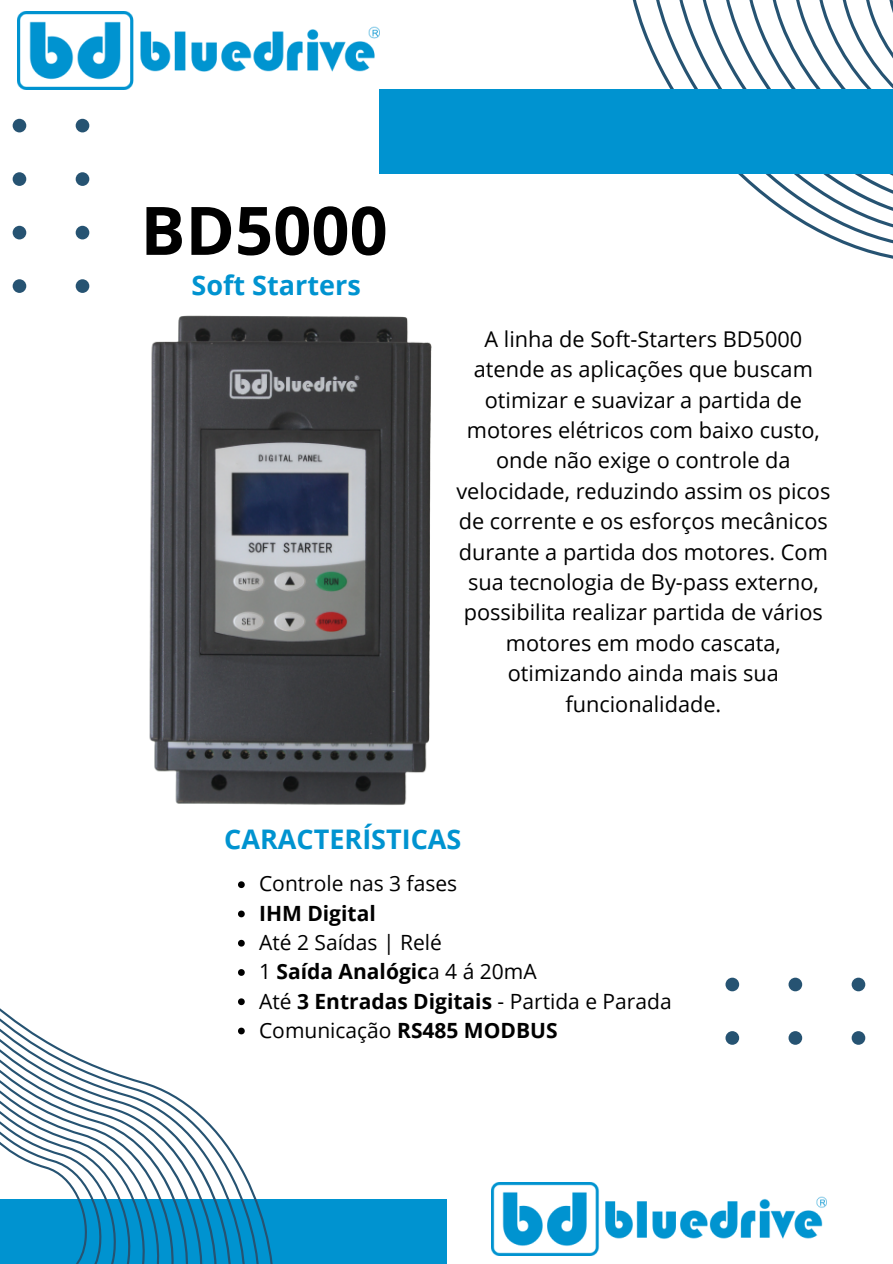
<style>
.page{position:relative;width:893px;height:1264px;background:#fff}
.page>*{position:absolute;margin:0;border:0;box-sizing:border-box;transform-origin:0 0}
.t1{font:700 66.9px "Open Sans";color:#000}
.t2{font:700 27px "Open Sans";color:#0093d0}
.t3{font:21.75px/30.3px "Open Sans";color:#000;text-align:center}
.t4{font:21px "Open Sans";color:#000}
.t5{font:700 21px "Open Sans";color:#000}
.s1{font-weight:400}
.s2{font-weight:700}
</style>
<div class="page">
<svg style="left:632px;top:0;width:260px;height:259px"></svg>
<div style="left:379px;top:89px;width:513px;height:85px;background:#0093d0"></div>
<svg style="left:725px;top:977px;width:141px;height:68px"></svg>
<div style="left:0;top:1199px;width:446px;height:64px;background:#0093d0"></div>
<svg style="left:12px;top:119px;width:77px;height:174px"></svg>
<svg style="left:0;top:975px;width:273px;height:288px"></svg>
<img style="left:18px;top:11px;width:361px;height:79px">
<img style="left:491px;top:1182px;width:335px;height:73px">
<img style="left:149px;top:315px;width:283px;height:490px">
<svg style="left:238px;top:881px;width:7px;height:7px"></svg>
<svg style="left:238px;top:910px;width:7px;height:7px"></svg>
<svg style="left:238px;top:939px;width:7px;height:7px"></svg>
<svg style="left:238px;top:969px;width:7px;height:6px"></svg>
<svg style="left:238px;top:998px;width:7px;height:7px"></svg>
<svg style="left:238px;top:1027px;width:7px;height:7px"></svg>
<h1 class="t1" style="left:140px;top:183px;width:249px">BD5000</h1>
<p class="t2" style="left:191px;top:266px;width:171px">Soft Starters</p>
<h3 class="t3" style="left:456px;top:323px;width:375px">A linha de Soft-Starters BD5000 atende as aplicações que buscam otimizar e suavizar a partida de motores elétricos com baixo custo, onde não exige o controle da velocidade, reduzindo assim os picos de corrente e os esforços mecânicos durante a partida dos motores. Com sua tecnologia de By-pass externo, possibilita realizar partida de vários motores em modo cascata, otimizando ainda mais sua funcionalidade.</h3>
<p class="t2" style="left:224px;top:820px;width:239px">CARACTERÍSTICAS</p>
<p class="t4" style="left:259px;top:869px;width:200px">Controle nas 3 fases</p>
<h2 class="t5" style="left:259px;top:898px;width:118px">IHM Digital</h2>
<p class="t4" style="left:259px;top:927px;width:184px">Até 2 Saídas | Relé</p>
<p class="t5" style="left:259px;top:956px;width:279px"><span class="s1">1</span> Saída Analógic<span class="s1">a 4 á 20mA</span></p>
<p class="t4" style="left:259px;top:986px;width:414px">Até <span class="s2">3 Entradas Digitais</span> - Partida e Parada</p>
<p class="t4" style="left:259px;top:1015px;width:300px">Comunicação <span class="s2">RS485 MODBUS</span></p>
</div>
